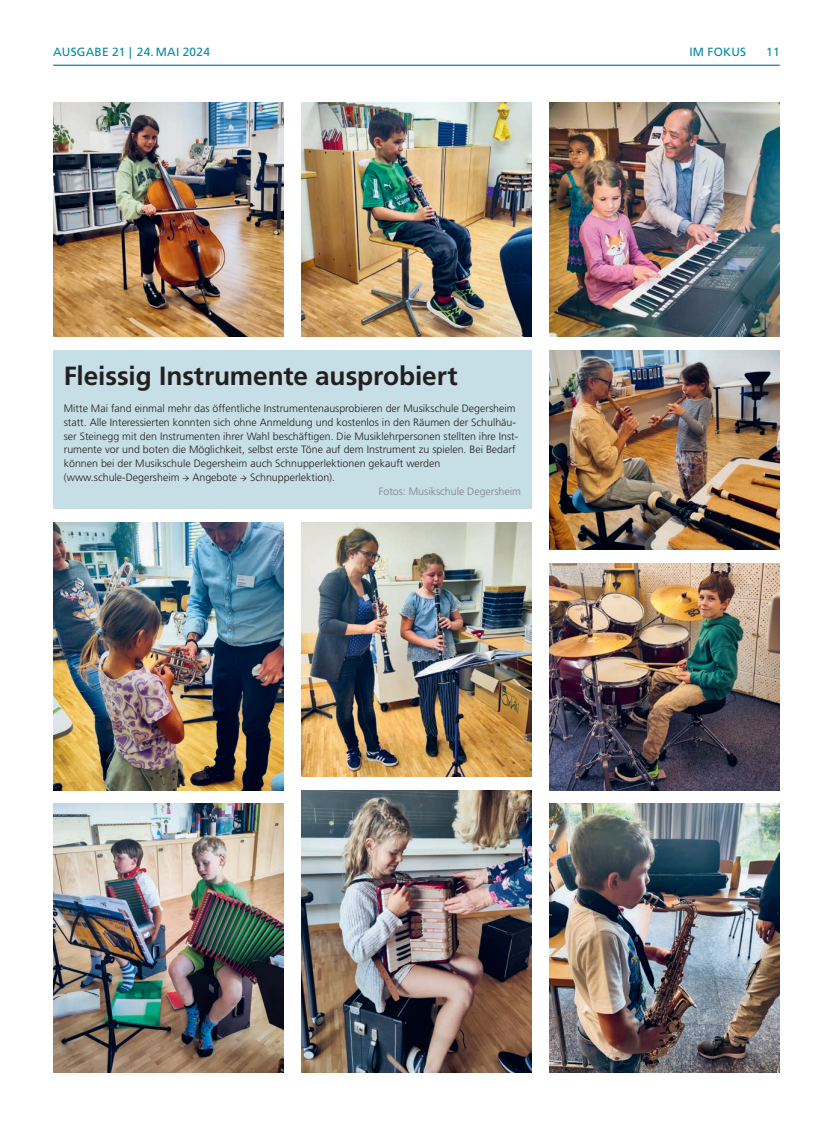
<style>
.page{position:relative;width:833px;height:1134px;background:#fff}
.page>*{position:absolute;margin:0;border:0;box-sizing:border-box;transform-origin:0 0}
.t1{font:700 26.25px "Frutiger LT Std";letter-spacing:-.005em;color:#231f20}
.t2{font:11.88px "Frutiger LT Std";letter-spacing:.02em;color:#0289a0}
.t3{font:300 10.62px "Frutiger LT Std";color:#231f20}
.t4{font:300 10.62px "Frutiger LT Std";color:#808285}
.s1{font-family:"Minion Pro";font-weight:400}
</style>
<div class="page">
<hr style="left:53px;top:65px;width:727px;height:1px;background:#0289a0">
<div style="left:53px;top:350px;width:478px;height:158px;background:#c6dee6"></div>
<img style="left:549px;top:103px;width:231px;height:233px">
<img style="left:549px;top:350px;width:231px;height:199px">
<img style="left:549px;top:804px;width:231px;height:268px">
<img style="left:53px;top:804px;width:230px;height:268px">
<img style="left:301px;top:790px;width:230px;height:282px">
<img style="left:301px;top:522px;width:230px;height:254px">
<img style="left:301px;top:103px;width:230px;height:233px">
<img style="left:53px;top:103px;width:230px;height:233px">
<img style="left:53px;top:522px;width:230px;height:268px">
<img style="left:549px;top:563px;width:231px;height:227px">
<p class="t2" style="left:53px;top:45px;width:18px">AUSGABE</p>
<p class="t2" style="left:112px;top:45px;width:99px">21 | 24. MAI 2024</p>
<p class="t2" style="left:689px;top:45px;width:58px">IM FOKUS</p>
<p class="t2" style="left:766px;top:45px;width:15px">11</p>
<h1 class="t1" style="left:64px;top:360px;width:395px">Fleissig Instrumente ausprobiert</h1>
<p class="t3" style="left:64px;top:402px;width:453px">Mitte Mai fand einmal mehr das öffentliche Instrumentenausprobieren der Musikschule Degersheim</p>
<p class="t3" style="left:64px;top:416px;width:454px">statt. Alle Interessierten konnten sich ohne Anmeldung und kostenlos in den Räumen der Schulhäu-</p>
<p class="t3" style="left:64px;top:430px;width:456px">ser Steinegg mit den Instrumenten ihrer Wahl beschäftigen. Die Musiklehrpersonen stellten ihre Inst-</p>
<p class="t3" style="left:64px;top:444px;width:453px">rumente vor und boten die Möglichkeit, selbst erste Töne auf dem Instrument zu spielen. Bei Bedarf</p>
<p class="t3" style="left:64px;top:457px;width:378px">können bei der Musikschule Degersheim auch Schnupperlektionen gekauft werden</p>
<p class="t3" style="left:64px;top:471px;width:273px">(www.schule-Degersheim <span class="s1">→</span> Angebote <span class="s1">→</span> Schnupperlektion).</p>
<p class="t4" style="left:379px;top:485px;width:144px">Fotos: Musikschule Degersheim</p>
</div>
